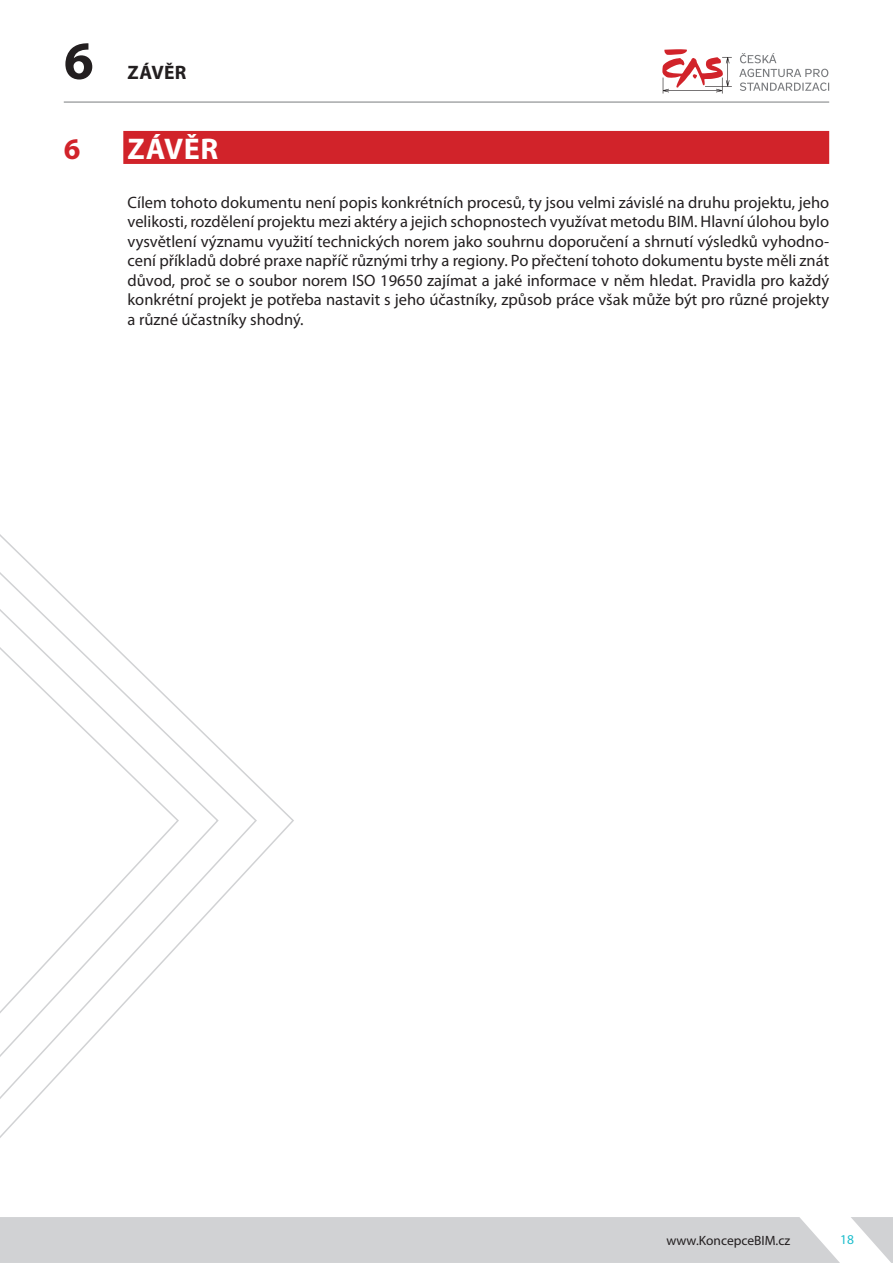
<style>
.page{position:relative;width:893px;height:1263px;background:#fff}
.page>*{position:absolute;margin:0;border:0;box-sizing:border-box;transform-origin:0 0}
.t1{font:700 54px "Myriad Pro";color:#231f20}
.t2{font:700 30px "Myriad Pro";letter-spacing:.02em;color:#fff}
.t3{font:700 30px "Myriad Pro";color:#d1232a}
.t4{font:700 19.5px "Myriad Pro";letter-spacing:.02em;color:#231f20}
.t5{font:16.5px/19.5px "Myriad Pro";color:#231f20;text-align:justify}
.t6{font:13.5px "Myriad Pro";color:#231f20}
.t7{font:13.5px "Myriad Pro";color:#1cbdcc}
</style>
<div class="page">
<hr style="left:64px;top:102px;width:765px;height:1px;background:#7a7c7f">
<svg style="left:662px;top:49px;width:70px;height:45px"></svg>
<svg style="left:739px;top:53px;width:90px;height:38px"></svg>
<svg style="left:851px;top:1217px;width:42px;height:46px"></svg>
<div style="left:0;top:1217px;width:840px;height:46px;background:#d1d2d4"></div>
<div style="left:123px;top:131px;width:706px;height:33px;background:#d1232a"></div>
<svg style="left:0;top:549px;width:220px;height:577px"></svg>
<svg style="left:0;top:586px;width:180px;height:497px"></svg>
<h1 class="t1" style="left:64px;top:40px;width:31px">6</h1>
<p class="t4" style="left:128px;top:65px;width:60px">ZÁVĚR</p>
<h2 class="t3" style="left:64px;top:137px;width:18px">6</h2>
<h2 class="t2" style="left:128px;top:137px;width:92px">ZÁVĚR</h2>
<p class="t5" style="left:128px;top:194px;width:703px">Cílem tohoto dokumentu není popis konkrétních procesů, ty jsou velmi závislé na druhu projektu, jeho velikosti, rozdělení projektu mezi aktéry a jejich schopnostech využívat metodu BIM. Hlavní úlohou bylo vysvětlení významu využití technických norem jako souhrnu doporučení a shrnutí výsledků vyhodno&shy;cení příkladů dobré praxe napříč různými trhy a regiony. Po přečtení tohoto dokumentu byste měli znát důvod, proč se o soubor norem ISO 19650 zajímat a jaké informace v něm hledat. Pravidla pro každý konkrétní projekt je potřeba nastavit s jeho účastníky, způsob práce však může být pro různé projekty a různé účastníky shodný.</p>
<p class="t6" style="left:666px;top:1235px;width:125px">www.KoncepceBIM.cz</p>
<p class="t7" style="left:840px;top:1235px;width:15px">18</p>
</div>
